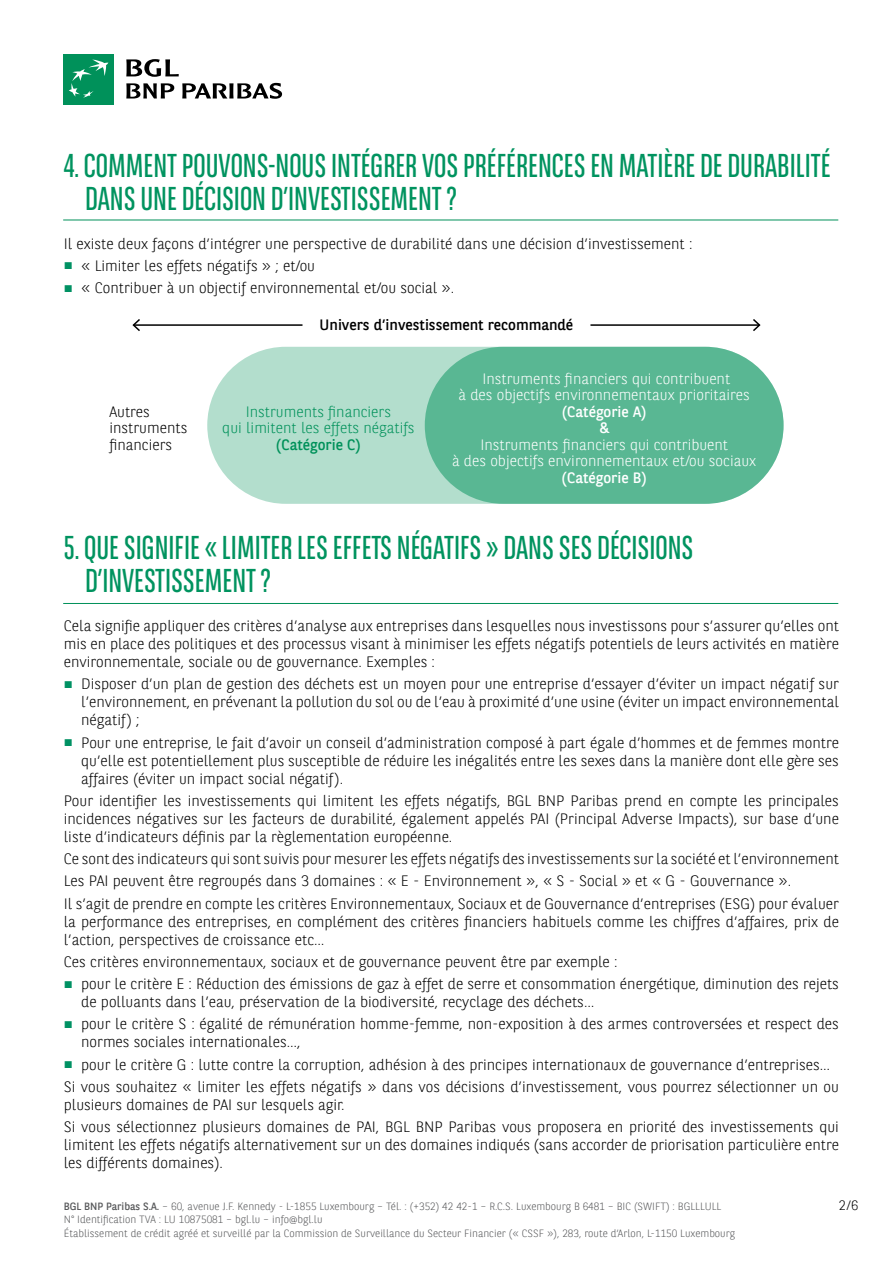
<style>
.page{position:relative;width:893px;height:1263px;background:#fff}
.page>*{position:absolute;margin:0;border:0;box-sizing:border-box;transform-origin:0 0}
.t1{font:33px/33px "BNPP Sans Condensed";color:#00935f}
.t2{font:300 15px/18px "BNPP Sans";color:#000}
.t3{font:300 15px/16.5px "BNPP Sans";color:#fff;text-align:center}
.t4{font:300 15px/16.5px "BNPP Sans";color:#00915a;text-align:center}
.t5{font:15px "BNPP Sans";color:#000}
.t6{font:15px/16.5px "BNPP Sans";color:#fff;text-align:center}
.t7{font:15px "BNPP Sans";color:#00915a}
.t8{font:300 13.5px "BNPP Sans";color:#000}
.t9{font:300 10.5px/13.5px "BNPP Sans";color:#58595b}
.s1{font-family:"Times New Roman";font-weight:400;color:#009163}
.s2{font-weight:400}
</style>
<div class="page">
<div style="left:64px;top:54px;width:50px;height:50px;background:#00915a"></div>
<svg style="left:69px;top:60px;width:39px;height:38px"></svg>
<svg style="left:126px;top:59px;width:53px;height:18px"></svg>
<svg style="left:126px;top:83px;width:48px;height:16px"></svg>
<svg style="left:182px;top:83px;width:100px;height:16px"></svg>
<hr style="left:590px;top:324px;width:169px;height:2px;background:#000">
<svg style="left:751px;top:319px;width:10px;height:12px"></svg>
<hr style="left:134px;top:324px;width:168px;height:2px;background:#000">
<svg style="left:132px;top:319px;width:10px;height:12px"></svg>
<div style="left:207px;top:347px;width:577px;height:157px;background:#b3decd;border-radius:79px"></div>
<div style="left:425px;top:347px;width:359px;height:157px;background:#59b793;border-radius:79px"></div>
<hr style="left:63px;top:220px;width:775px;height:1px;background:#00915a">
<hr style="left:63px;top:603px;width:775px;height:1px;background:#00915a">
<h1 class="t1" style="left:85px;top:148px;width:747px;text-indent:-21px">4. COMMENT POUVONS-NOUS INTÉGRER VOS PRÉFÉRENCES EN MATIÈRE DE DURABILITÉ<br>DANS UNE DÉCISION D’INVESTISSEMENT ?</h1>
<p class="t2" style="left:64px;top:234px;width:630px">Il existe deux façons d’intégrer une perspective de durabilité dans une décision d’investissement :</p>
<p class="t2" style="left:64px;top:256px;width:253px"><span class="s1">■</span> « Limiter les effets négatifs » ; et/ou</p>
<p class="t2" style="left:64px;top:278px;width:392px"><span class="s1">■</span> « Contribuer à un objectif environnemental et/ou social ».</p>
<p class="t5" style="left:320px;top:315px;width:255px">Univers d’investissement recommandé</p>
<p class="t2" style="left:109px;top:402px;width:80px;line-height:16.5px">Autres instruments financiers</p>
<p class="t4" style="left:222px;top:402px;width:194px">Instruments financiers<br>qui limitent les effets négatifs</p>
<p class="t7" style="left:276px;top:434px;width:86px">(Catégorie C)</p>
<p class="t3" style="left:458px;top:369px;width:293px">Instruments financiers qui contribuent<br>à des objectifs environnementaux prioritaires</p>
<p class="t6" style="left:562px;top:402px;width:86px">(Catégorie A) &amp;</p>
<p class="t3" style="left:452px;top:435px;width:306px">Instruments financiers qui contribuent<br>à des objectifs environnementaux et/ou sociaux</p>
<p class="t6" style="left:562px;top:468px;width:86px">(Catégorie B)</p>
<h1 class="t1" style="left:85px;top:530px;width:610px;text-indent:-21px">5. QUE SIGNIFIE « LIMITER LES EFFETS NÉGATIFS » DANS SES DÉCISIONS<br>D’INVESTISSEMENT ?</h1>
<p class="t2" style="left:64px;top:616px;width:777px;text-align:justify">Cela signifie appliquer des critères d’analyse aux entreprises dans lesquelles nous investissons pour s’assurer qu’elles ont mis en place des politiques et des processus visant à minimiser les effets négatifs potentiels de leurs activités en matière environnementale, sociale ou de gouvernance. Exemples :</p>
<p class="t2" style="left:81px;top:674px;width:759px;text-align:justify;text-indent:-17px"><span class="s1">■</span> Disposer d’un plan de gestion des déchets est un moyen pour une entreprise d’essayer d’éviter un impact négatif sur l’environnement, en prévenant la pollution du sol ou de l’eau à proximité d’une usine (éviter un impact environnemental négatif) ;</p>
<p class="t2" style="left:81px;top:733px;width:759px;text-align:justify;text-indent:-17px"><span class="s1">■</span> Pour une entreprise, le fait d’avoir un conseil d’administration composé à part égale d’hommes et de femmes montre qu’elle est potentiellement plus susceptible de réduire les inégalités entre les sexes dans la manière dont elle gère ses affaires (éviter un impact social négatif).</p>
<p class="t2" style="left:64px;top:791px;width:777px;text-align:justify">Pour identifier les investissements qui limitent les effets négatifs, BGL BNP Paribas prend en compte les principales incidences négatives sur les facteurs de durabilité, également appelés PAI (Principal Adverse Impacts), sur base d’une liste d’indicateurs définis par la règlementation européenne.</p>
<p class="t2" style="left:64px;top:847px;width:777px;line-height:22.2px">Ce sont des indicateurs qui sont suivis pour mesurer les effets négatifs des investissements sur la société et l’environnement<br>Les PAI peuvent être regroupés dans 3 domaines : « E - Environnement », « S - Social » et « G - Gouvernance ».<br>Il s’agit de prendre en compte les critères Environnementaux, Sociaux et de Gouvernance d’entreprises (ESG) pour évaluer</p>
<p class="t2" style="left:64px;top:912px;width:777px">la performance des entreprises, en complément des critères financiers habituels comme les chiffres d’affaires, prix de l’action, perspectives de croissance etc…</p>
<p class="t2" style="left:64px;top:952px;width:555px">Ces critères environnementaux, sociaux et de gouvernance peuvent être par exemple :</p>
<p class="t2" style="left:81px;top:974px;width:759px;text-indent:-17px"><span class="s1">■</span> pour le critère E : Réduction des émissions de gaz à effet de serre et consommation énergétique, diminution des rejets de polluants dans l’eau, préservation de la biodiversité, recyclage des déchets…</p>
<p class="t2" style="left:81px;top:1014px;width:759px;text-indent:-17px"><span class="s1">■</span> pour le critère S : égalité de rémunération homme-femme, non-exposition à des armes controversées et respect des normes sociales internationales…,</p>
<p class="t2" style="left:64px;top:1053px;width:777px;line-height:22.2px"><span class="s1">■</span> pour le critère G : lutte contre la corruption, adhésion à des principes internationaux de gouvernance d’entreprises…<br>Si vous souhaitez « limiter les effets négatifs » dans vos décisions d’investissement, vous pourrez sélectionner un ou</p>
<p class="t2" style="left:64px;top:1093px;width:777px;line-height:22.2px">plusieurs domaines de PAI sur lesquels agir.<br>Si vous sélectionnez plusieurs domaines de PAI, BGL BNP Paribas vous proposera en priorité des investissements qui</p>
<p class="t2" style="left:64px;top:1135px;width:777px">limitent les effets négatifs alternativement sur un des domaines indiqués (sans accorder de priorisation particulière entre les différents domaines).</p>
<p class="t9" style="left:64px;top:1199px;width:659px"><span class="s2">BGL BNP Paribas S.A.</span> – 60, avenue J.F. Kennedy - L-1855 Luxembourg – Tél. : (+352) 42 42-1 – R.C.S. Luxembourg B 6481 – BIC (SWIFT) : BGLLLULL</p>
<p class="t8" style="left:839px;top:1196px;width:21px">2/6</p>
<p class="t9" style="left:64px;top:1212px;width:673px">N° Identification TVA : LU 10875081 – bgl.lu – info@bgl.lu<br>Établissement de crédit agréé et surveillé par la Commission de Surveillance du Secteur Financier (« CSSF »), 283, route d’Arlon, L-1150 Luxembourg</p>
</div>
